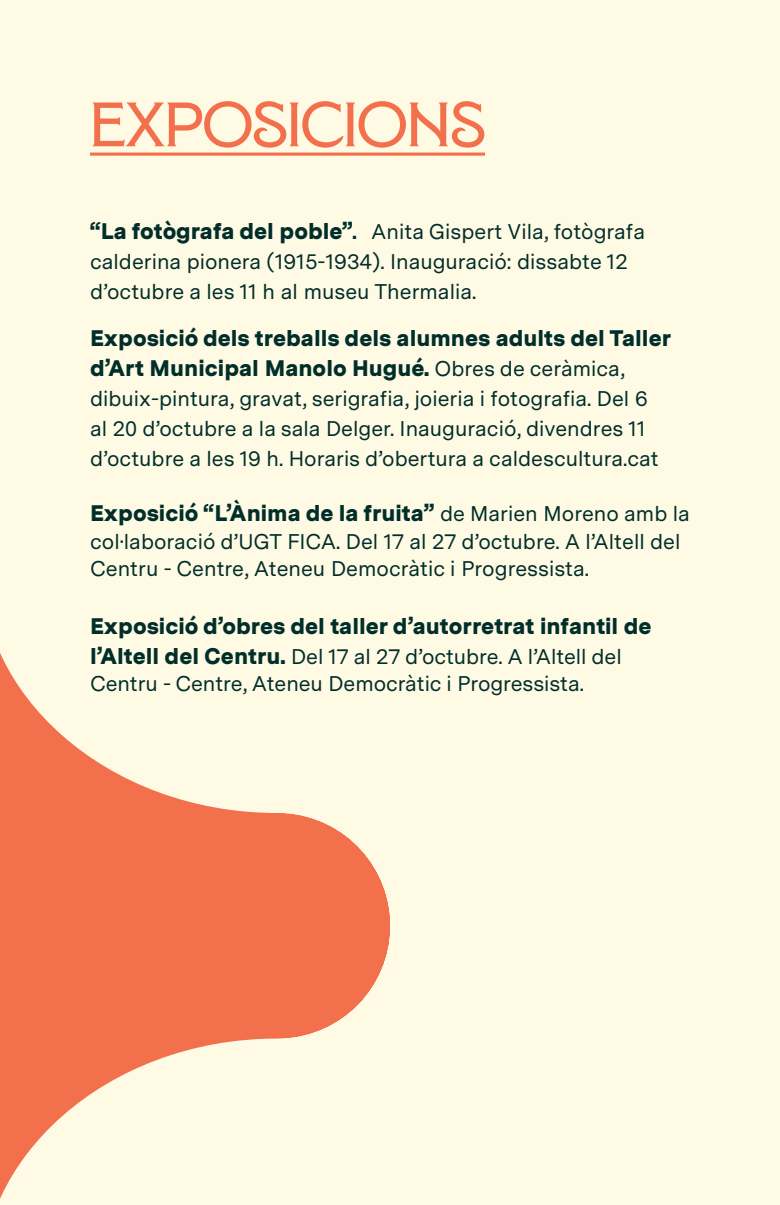
<style>
.page{position:relative;width:780px;height:1205px;background:#fffae4}
.page>*{position:absolute;margin:0;border:0;box-sizing:border-box;transform-origin:0 0}
.t1{font:600 62.5px "Montecatini Pro Ampio";color:#f3704c}
.t2{font:900 22.5px/30px "Messina Sans";color:#002e2a}
.t3{font:21.25px/30px "Messina Sans";color:#002e2a}
.s1{font-weight:900;font-size:22.5px}
.s2{font-weight:900;font-size:18.75px}
.s3{font-weight:400;font-size:21.25px}
</style>
<div class="page">
<hr style="left:90px;top:153px;width:395px;height:3px;background:#f3704c">
<svg style="left:0;top:653px;width:390px;height:546px"></svg>
<h1 class="t1" style="left:90px;top:90px;width:396px">EXPOSICIONS</h1>
<p class="t3" style="left:90px;top:216px;width:556px"><span class="s1">“La fotògrafa del poble”</span><span class="s2">.</span> Anita Gispert Vila, fotògrafa calderina pionera (1915-1934). Inauguració: dissabte 12 d’octubre a les 11 h al museu Thermalia.</p>
<p class="t2" style="left:90px;top:322px;width:582px">Exposició dels treballs dels alumnes adults del Taller d’Art Municipal Manolo Hugué. <span class="s3">Obres de ceràmica,</span></p>
<p class="t3" style="left:90px;top:383px;width:570px">dibuix-pintura, gravat, serigrafia, joieria i fotografia. Del 6 al 20 d’octubre a la sala Delger. Inauguració, divendres 11 d’octubre a les 19 h. Horaris d’obertura a caldescultura.cat</p>
<p class="t2" style="left:90px;top:497px;width:601px">Exposició “L’Ànima de la fruita” <span class="s3">de Marien Moreno amb la</span></p>
<p class="t3" style="left:90px;top:527px;width:592px;line-height:27.5px">col·laboració d’UGT FICA. Del 17 al 27 d’octubre. A l’Altell del<br>Centru - Centre, Ateneu Democràtic i Progressista.</p>
<p class="t2" style="left:90px;top:610px;width:563px">Exposició d’obres del taller d’autorretrat infantil de</p>
<p class="t3" style="left:90px;top:642px;width:533px;line-height:27.5px"><span class="s1">l’Altell del Centru.</span> Del 17 al 27 d’octubre. A l’Altell del<br>Centru - Centre, Ateneu Democràtic i Progressista.</p>
</div>
